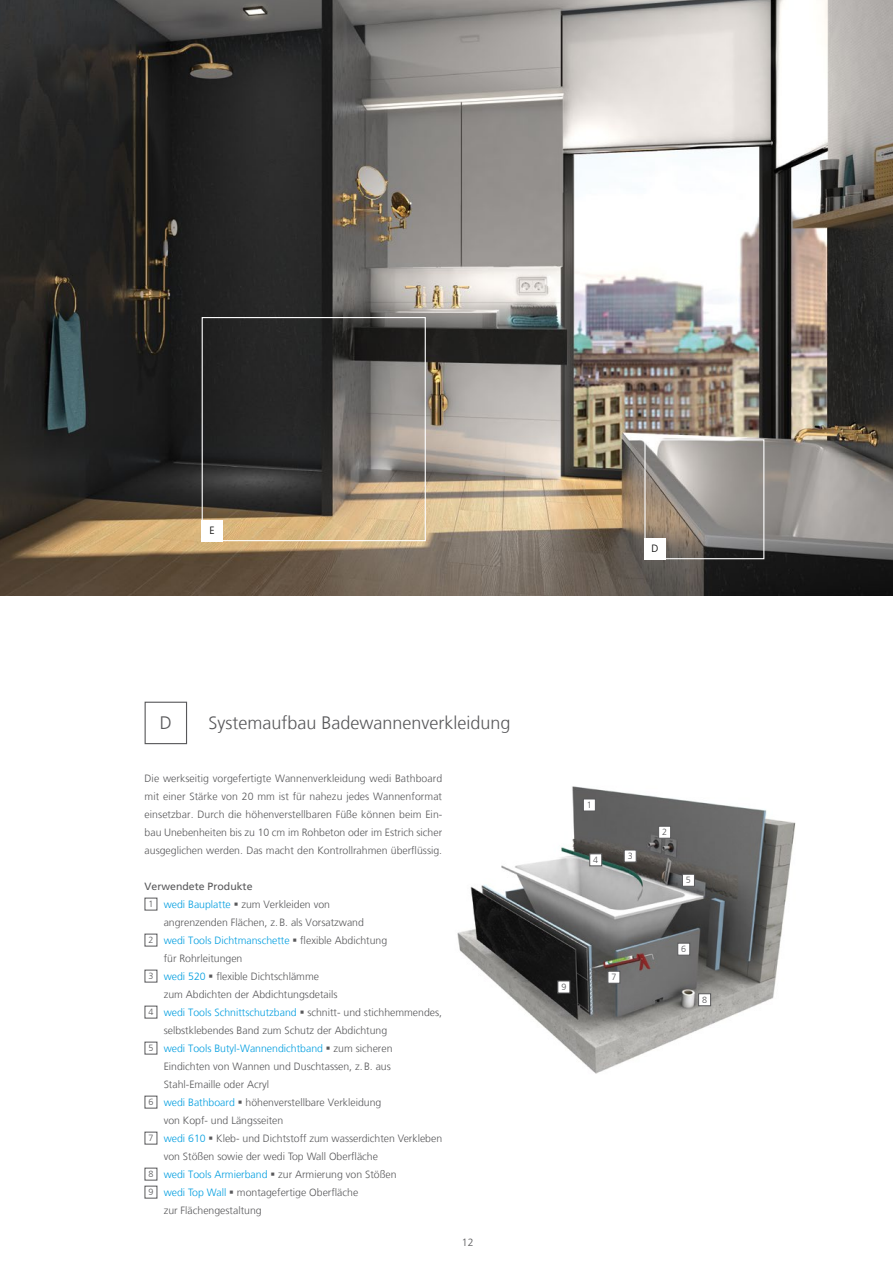
<style>
.page{position:relative;width:893px;height:1263px;background:#fff}
.page>*{position:absolute;margin:0;border:0;box-sizing:border-box;transform-origin:0 0}
.t1{font:300 18px "Frutiger LT Com";color:#58585a}
.t2{font:300 10.5px/18px "Frutiger LT Com";color:#58585a;text-align:justify}
.t3{font:300 10.5px "Frutiger LT Com";color:#000}
.t4{font:300 9px/18px "Frutiger LT Com";color:#58585a}
.s1{font-weight:400}
.s2{color:#009ee0}
</style>
<div class="page">
<img style="left:457px;top:786px;width:339px;height:288px">
<div style="left:677px;top:943px;width:13px;height:12px;background:#fff;border:1px solid #58585a"></div>
<div style="left:557px;top:981px;width:13px;height:12px;background:#fff;border:1px solid #58585a"></div>
<div style="left:583px;top:799px;width:13px;height:12px;background:#fff;border:1px solid #58585a"></div>
<div style="left:607px;top:971px;width:13px;height:12px;background:#fff;border:1px solid #58585a"></div>
<div style="left:698px;top:993px;width:13px;height:13px;background:#fff;border:1px solid #58585a"></div>
<div style="left:624px;top:850px;width:13px;height:12px;background:#fff;border:1px solid #58585a"></div>
<div style="left:589px;top:853px;width:13px;height:13px;background:#fff;border:1px solid #58585a"></div>
<div style="left:658px;top:826px;width:13px;height:12px;background:#fff;border:1px solid #58585a"></div>
<div style="left:682px;top:874px;width:13px;height:13px;background:#fff;border:1px solid #58585a"></div>
<img style="left:0;top:0;width:893px;height:595px">
<div style="left:202px;top:317px;width:224px;height:224px;border:1px solid #fff"></div>
<div style="left:202px;top:520px;width:21px;height:21px;background:#fff"></div>
<div style="left:644px;top:439px;width:120px;height:120px;border:1px solid #fff"></div>
<div style="left:644px;top:538px;width:22px;height:21px;background:#fff"></div>
<div style="left:145px;top:702px;width:42px;height:42px;background:#fff;border:1px solid #58585a"></div>
<p class="t3" style="left:210px;top:524px;width:7px">E</p>
<p class="t3" style="left:652px;top:542px;width:9px">D</p>
<h1 class="t1" style="left:160px;top:712px;width:14px">D</h1>
<h1 class="t1" style="left:208px;top:712px;width:304px">Systemaufbau Badewannenverkleidung</h1>
<p class="t2" style="left:145px;top:769px;width:299px">Die werkseitig vorgefertigte Wannenverkleidung wedi Bathboard mit einer Stärke von 20 mm ist für nahezu jedes Wannenformat einsetzbar. Durch die höhenverstellbaren Füße können beim Ein&shy;bau Unebenheiten bis zu 10 cm im Rohbeton oder im Estrich sicher ausgeglichen werden. Das macht den Kontrollrahmen überflüssig.</p>
<p class="t2" style="left:164px;top:877px;width:280px;text-align:left;text-indent:-19px"><span class="s1">Verwendete Produkte<br></span><span class="s2">wedi Bauplatte</span> ▪ zum Verkleiden von<br>angrenzenden Flächen, z.B. als Vorsatzwand<br><span class="s2">wedi Tools Dichtmanschette</span> ▪ flexible Abdichtung<br>für Rohrleitungen<br><span class="s2">wedi 520</span> ▪ flexible Dichtschlämme<br>zum Abdichten der Abdichtungsdetails<br><span class="s2">wedi Tools Schnittschutzband</span> ▪ schnitt- und stichhemmendes, selbstklebendes Band zum Schutz der Abdichtung<br><span class="s2">wedi Tools Butyl-Wannendichtband</span> ▪ zum sicheren<br>Eindichten von Wannen und Duschtassen, z.B. aus Stahl-Emaille oder Acryl<br><span class="s2">wedi Bathboard</span> ▪ höhenverstellbare Verkleidung<br>von Kopf- und Längsseiten<br><span class="s2">wedi 610</span> ▪ Kleb- und Dichtstoff zum wasserdichten Verkleben von Stößen sowie der wedi Top Wall Oberfläche<br><span class="s2">wedi Tools Armierband</span> ▪ zur Armierung von Stößen<br><span class="s2">wedi Top Wall</span> ▪ montagefertige Oberfläche<br>zur Flächengestaltung</p>
<p class="t4" style="left:148px;top:895px;width:7px">1</p>
<p class="t4" style="left:148px;top:931px;width:7px">2</p>
<p class="t4" style="left:148px;top:967px;width:7px">3</p>
<p class="t4" style="left:148px;top:1003px;width:7px">4</p>
<p class="t4" style="left:148px;top:1039px;width:7px">5</p>
<p class="t4" style="left:148px;top:1093px;width:7px">6</p>
<p class="t4" style="left:148px;top:1129px;width:7px">7</p>
<p class="t4" style="left:148px;top:1165px;width:7px">8<br>9</p>
<p class="t2" style="left:462px;top:1233px;width:13px">12</p>
<p class="t4" style="left:587px;top:796px;width:7px">1</p>
<p class="t4" style="left:593px;top:851px;width:7px">4</p>
<p class="t4" style="left:628px;top:847px;width:7px">3</p>
<p class="t4" style="left:561px;top:978px;width:7px">9</p>
<p class="t4" style="left:611px;top:968px;width:7px">7</p>
<p class="t4" style="left:662px;top:823px;width:7px">2</p>
<p class="t4" style="left:686px;top:871px;width:7px">5</p>
<p class="t4" style="left:681px;top:940px;width:7px">6</p>
<p class="t4" style="left:702px;top:991px;width:7px">8</p>
</div>
